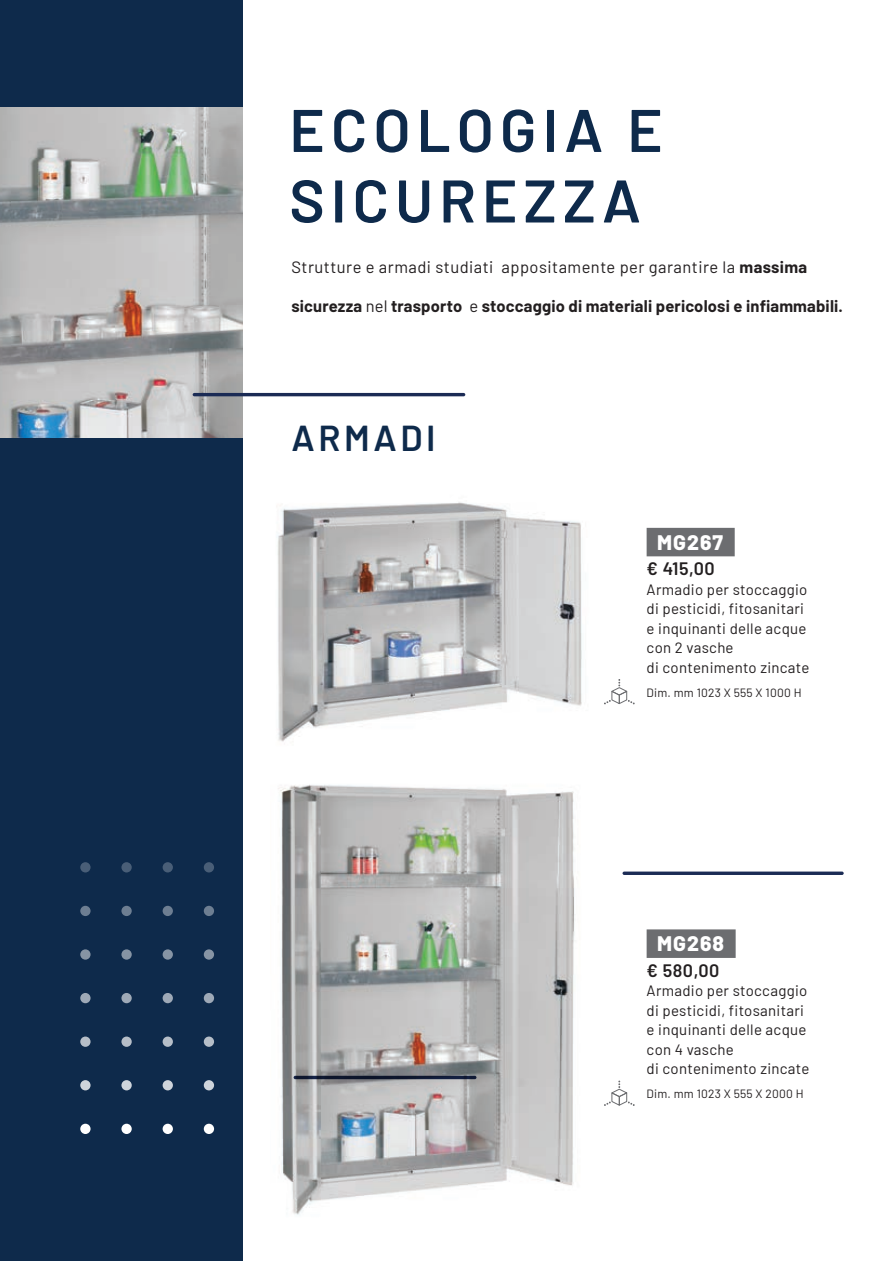
<style>
.page{position:relative;width:896px;height:1261px;background:#fff}
.page>*{position:absolute;margin:0;border:0;box-sizing:border-box;transform-origin:0 0}
.t1{font:600 60px/70.5px "Barlow";letter-spacing:.1em;color:#0e2a4b}
.t2{font:600 36px "Barlow";letter-spacing:.1em;color:#0e2a4b}
.t3{font:800 21px "Barlow";letter-spacing:.05em;color:#fff}
.t4{font:600 18px "Barlow";letter-spacing:.03em;color:#231f20}
.t5{font:700 16.5px "Barlow";letter-spacing:.01em;color:#231f20}
.t6{font:16.5px "Barlow";letter-spacing:.03em;color:#231f20}
.t7{font:15px/19.5px "Barlow";letter-spacing:.02em;color:#231f20}
.t8{font:12px "Barlow";letter-spacing:.02em;color:#231f20}
.s1{font-weight:700}
.s2{font-weight:400}
</style>
<div class="page">
<div style="left:0;top:0;width:243px;height:1260px;background:#0e2a4b"></div>
<img style="left:0;top:108px;width:243px;height:329px">
<div style="left:80px;top:1123px;width:11px;height:10px;background:#fff;border-radius:50%"></div>
<div style="left:121px;top:1123px;width:11px;height:10px;background:#fff;border-radius:50%"></div>
<div style="left:163px;top:1123px;width:10px;height:10px;background:#fff;border-radius:50%"></div>
<div style="left:204px;top:1123px;width:10px;height:10px;background:#fff;border-radius:50%"></div>
<svg style="left:80px;top:1079px;width:11px;height:11px"></svg>
<svg style="left:121px;top:1079px;width:11px;height:11px"></svg>
<svg style="left:163px;top:1079px;width:10px;height:11px"></svg>
<svg style="left:204px;top:1079px;width:10px;height:11px"></svg>
<svg style="left:80px;top:1036px;width:11px;height:10px"></svg>
<svg style="left:121px;top:1036px;width:11px;height:10px"></svg>
<svg style="left:163px;top:1036px;width:10px;height:10px"></svg>
<svg style="left:204px;top:1036px;width:10px;height:10px"></svg>
<svg style="left:80px;top:992px;width:11px;height:11px"></svg>
<svg style="left:121px;top:992px;width:11px;height:11px"></svg>
<svg style="left:163px;top:992px;width:10px;height:11px"></svg>
<svg style="left:204px;top:992px;width:10px;height:11px"></svg>
<div style="left:80px;top:949px;width:11px;height:10px;background:#8694a4;border-radius:50%"></div>
<div style="left:121px;top:949px;width:11px;height:10px;background:#8694a4;border-radius:50%"></div>
<svg style="left:163px;top:949px;width:10px;height:10px"></svg>
<div style="left:204px;top:949px;width:10px;height:10px;background:#8694a4;border-radius:50%"></div>
<svg style="left:80px;top:905px;width:11px;height:11px"></svg>
<svg style="left:121px;top:905px;width:11px;height:11px"></svg>
<svg style="left:163px;top:905px;width:10px;height:11px"></svg>
<div style="left:204px;top:905px;width:10px;height:11px;background:#6d7e92;border-radius:50%"></div>
<div style="left:80px;top:862px;width:11px;height:10px;background:#495e77;border-radius:50%"></div>
<div style="left:121px;top:862px;width:11px;height:10px;background:#495e77;border-radius:50%"></div>
<div style="left:163px;top:862px;width:10px;height:10px;background:#495e77;border-radius:50%"></div>
<div style="left:204px;top:862px;width:10px;height:10px;background:#495e77;border-radius:50%"></div>
<hr style="left:193px;top:393px;width:272px;height:3px;background:#1b2b55;border-radius:2px">
<hr style="left:622px;top:871px;width:221px;height:3px;background:#1b2b55;border-radius:2px">
<div style="left:646px;top:528px;width:88px;height:28px;background:#6c6d70"></div>
<svg style="left:604px;top:679px;width:30px;height:25px"></svg>
<img style="left:277px;top:502px;width:305px;height:240px">
<img style="left:278px;top:784px;width:346px;height:431px">
<div style="left:646px;top:929px;width:89px;height:28px;background:#6c6d70"></div>
<svg style="left:604px;top:1080px;width:30px;height:26px"></svg>
<h1 class="t1" style="left:289px;top:90px;width:375px">ECOLOGIA E<br>SICUREZZA</h1>
<p class="t6" style="left:291px;top:255px;width:517px">Strutture e armadi studiati appositamente per garantire la <span class="s1">massima</span></p>
<p class="t5" style="left:291px;top:294px;width:553px">sicurezza <span class="s2">nel</span> trasporto <span class="s2">e</span> stoccaggio di materiali pericolosi e infiammabili.</p>
<h2 class="t2" style="left:291px;top:412px;width:146px">ARMADI</h2>
<h3 class="t3" style="left:657px;top:526px;width:68px">MG267</h3>
<p class="t4" style="left:646px;top:555px;width:70px">€ 415,00</p>
<p class="t7" style="left:646px;top:578px;width:164px">Armadio per stoccaggio di pesticidi, fitosanitari e inquinanti delle acque con 2 vasche<br>di contenimento zincate</p>
<p class="t8" style="left:646px;top:683px;width:156px">Dim. mm 1023 X 555 X 1000 H</p>
<h3 class="t3" style="left:657px;top:927px;width:68px">MG268</h3>
<p class="t4" style="left:646px;top:956px;width:74px">€ 580,00</p>
<p class="t7" style="left:646px;top:979px;width:164px">Armadio per stoccaggio di pesticidi, fitosanitari e inquinanti delle acque con 4 vasche<br>di contenimento zincate</p>
<p class="t8" style="left:646px;top:1085px;width:159px">Dim. mm 1023 X 555 X 2000 H</p>
</div>
